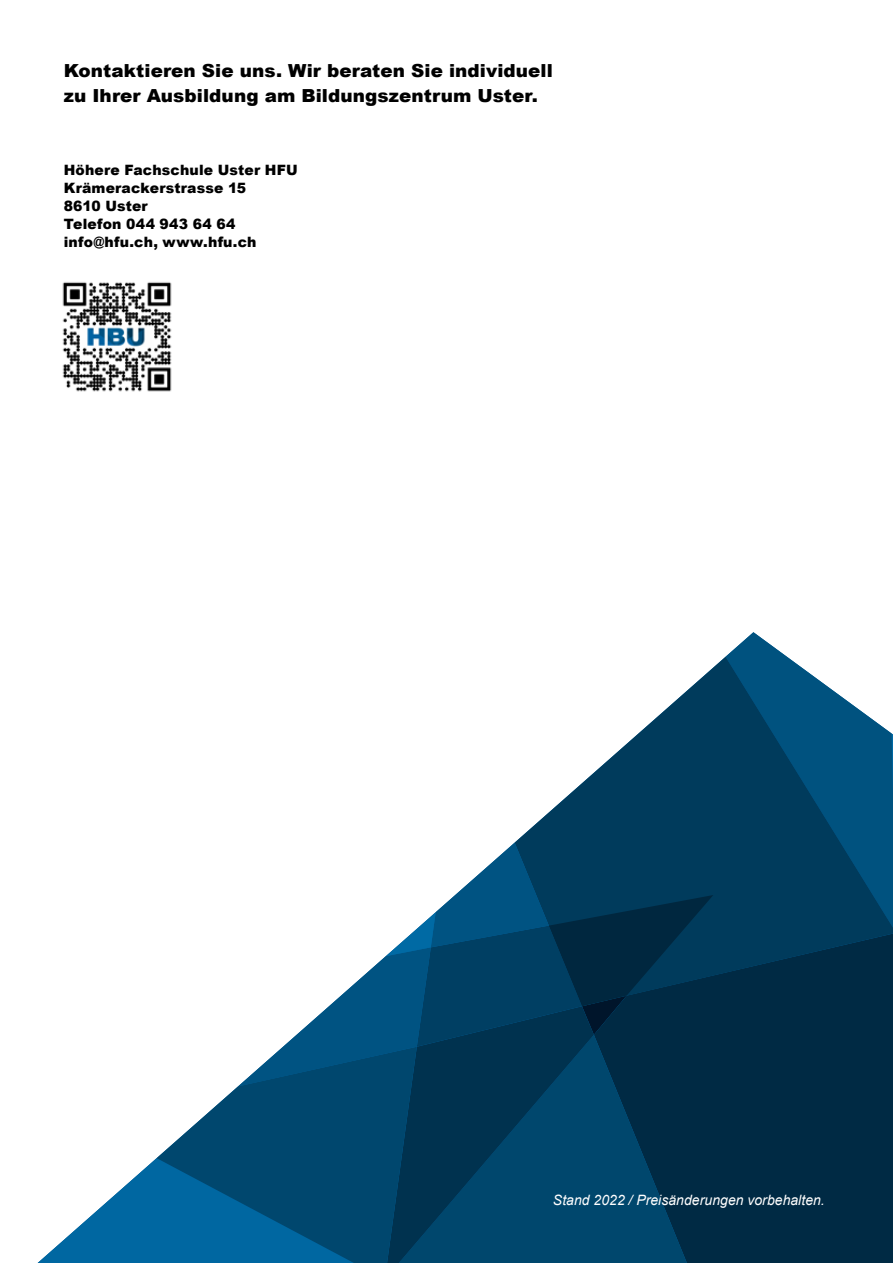
<style>
.page{position:relative;width:893px;height:1263px;background:#fff}
.page>*{position:absolute;margin:0;border:0;box-sizing:border-box;transform-origin:0 0}
.t1{font:900 18px/25.5px "Arial";letter-spacing:.005em;color:#000}
.t2{font:900 14.25px/18px "Arial";letter-spacing:.015em;color:#000}
.t3{font:italic 14.25px "Arial";letter-spacing:.005em;color:#fff}
</style>
<div class="page">
<div style="left:687px;top:1006px;width:206px;height:257px;background:#002a44"></div>
<svg style="left:594px;top:1086px;width:93px;height:177px;background:#003b5d"></svg>
<svg style="left:38px;top:1239px;width:119px;height:24px;background:#1b77ab"></svg>
<svg style="left:417px;top:1086px;width:177px;height:177px;background:#004063"></svg>
<svg style="left:725px;top:632px;width:62px;height:25px"></svg>
<svg style="left:515px;top:657px;width:378px;height:349px;fill:#003b5c"></svg>
<svg style="left:157px;top:1086px;width:260px;height:177px;background:#004a74"></svg>
<svg style="left:65px;top:1086px;width:166px;height:153px"></svg>
<svg style="left:238px;top:843px;width:475px;height:243px"></svg>
<img style="left:62px;top:282px;width:110px;height:110px">
<p class="t1" style="left:64px;top:57px;width:490px">Kontaktieren Sie uns. Wir beraten Sie individuell zu Ihrer Ausbildung am Bildungszentrum Uster.</p>
<p class="t2" style="left:64px;top:160px;width:235px">Höhere Fachschule Uster HFU<br>Krämerackerstrasse 15<br>8610 Uster<br>Telefon 044 943 64 64 info@hfu.ch, www.hfu.ch</p>
<p class="t3" style="left:553px;top:1191px;width:273px">Stand 2022 / Preisänderungen vorbehalten.</p>
</div>
